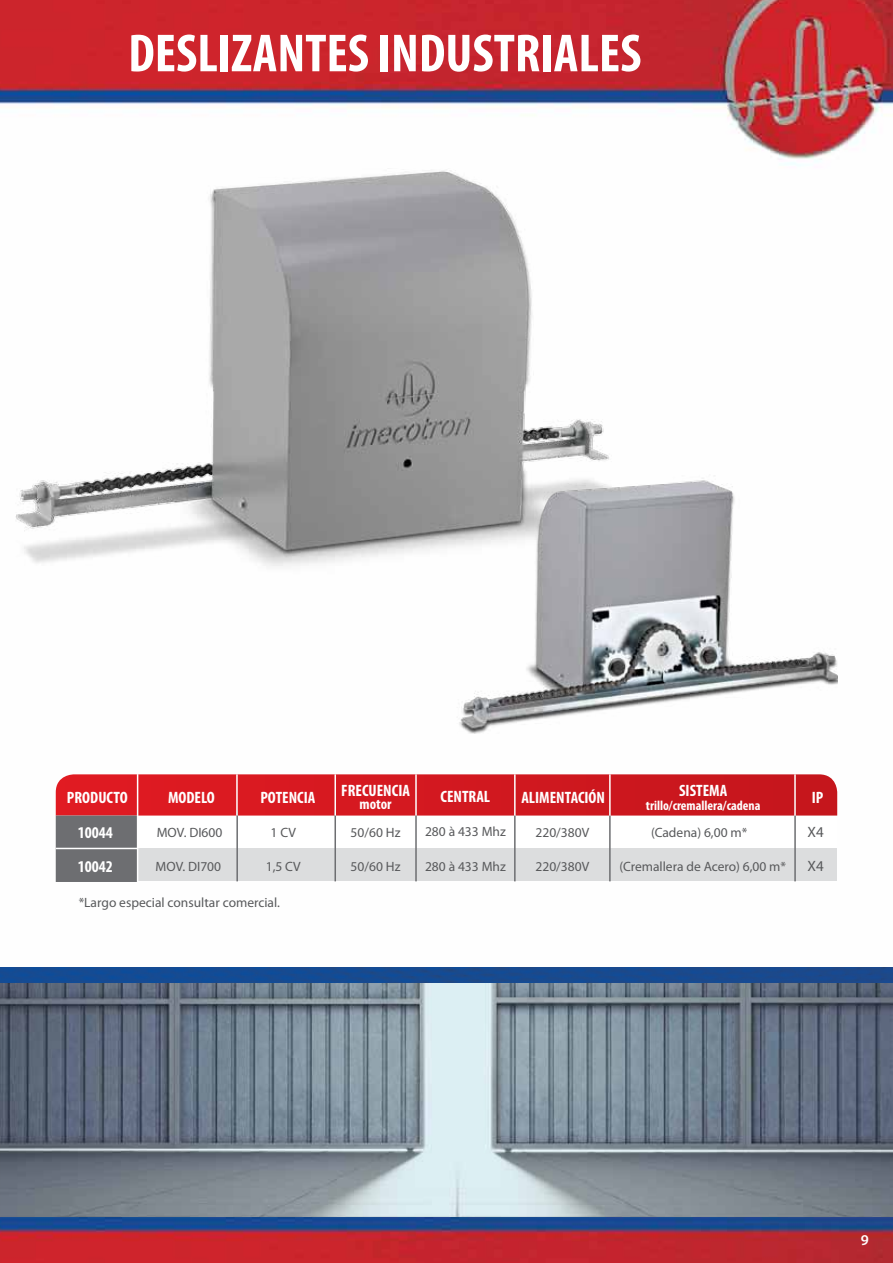
<style>
.page{position:relative;width:893px;height:1263px;background:#fff}
.page>*{position:absolute;margin:0;border:0;box-sizing:border-box;transform-origin:0 0}
.t1{font:700 condensed 54px "Myriad Pro";color:#fff}
.t2{font:700 condensed 16.5px/34px "Myriad Pro";color:#fff}
.t3{font:700 condensed 15px "Myriad Pro";color:#fff}
.t4{font:15px "Myriad Pro";color:#58595b}
.t5{font:600 15px "Myriad Pro";color:#fff}
.t6{font:13.5px "Myriad Pro";color:#58595b}
.t7{font:700 condensed 13.5px "Myriad Pro";color:#fff}
</style>
<div class="page">
<img style="left:0;top:0;width:893px;height:1263px">
<img style="left:0;top:967px;width:893px;height:249px">
<img style="left:0;top:116px;width:706px;height:487px">
<img style="left:422px;top:459px;width:415px;height:288px">
<svg style="left:56px;top:774px;width:781px;height:41px"></svg>
<div style="left:57px;top:816px;width:780px;height:33px;background:#fff"></div>
<div style="left:57px;top:848px;width:780px;height:33px;background:#dcddde"></div>
<div style="left:56px;top:815px;width:82px;height:67px;background:#6d6e71"></div>
<hr style="left:56px;top:848px;width:82px;height:1px;background:#fff">
<hr style="left:334px;top:810px;width:2px;height:71px;background:#6d6e71">
<hr style="left:236px;top:810px;width:2px;height:71px;background:#6d6e71">
<hr style="left:334px;top:774px;width:2px;height:41px;background:#fff">
<hr style="left:236px;top:774px;width:2px;height:41px;background:#fff">
<hr style="left:415px;top:774px;width:2px;height:42px;background:#fff">
<hr style="left:514px;top:774px;width:2px;height:50px;background:#fff">
<hr style="left:609px;top:774px;width:2px;height:50px;background:#fff">
<hr style="left:794px;top:774px;width:2px;height:50px;background:#fff">
<hr style="left:137px;top:774px;width:1px;height:108px;background:#fff">
<hr style="left:415px;top:815px;width:2px;height:66px;background:#6d6e71">
<hr style="left:514px;top:815px;width:2px;height:66px;background:#6d6e71">
<hr style="left:609px;top:815px;width:2px;height:66px;background:#6d6e71">
<hr style="left:794px;top:815px;width:2px;height:66px;background:#6d6e71">
<h1 class="t1" style="left:128px;top:20px;width:515px">DESLIZANTES INDUSTRIALES</h1>
<p class="t2" style="left:67px;top:780px;width:62px">PRODUCTO</p>
<p class="t2" style="left:168px;top:780px;width:48px">MODELO</p>
<p class="t2" style="left:260px;top:780px;width:57px">POTENCIA</p>
<p class="t2" style="left:78px;top:815px;width:37px">10044<br>10042</p>
<p class="t6" style="left:157px;top:824px;width:67px">MOV. DI600</p>
<p class="t6" style="left:156px;top:858px;width:67px">MOV. DI700</p>
<p class="t6" style="left:271px;top:824px;width:27px">1 CV</p>
<p class="t6" style="left:266px;top:858px;width:37px">1,5 CV</p>
<p class="t6" style="left:79px;top:894px;width:203px">*Largo especial consultar comercial.</p>
<p class="t2" style="left:341px;top:773px;width:70px">FRECUENCIA</p>
<p class="t3" style="left:360px;top:795px;width:34px">motor</p>
<p class="t6" style="left:351px;top:824px;width:51px">50/60 Hz</p>
<p class="t6" style="left:351px;top:858px;width:51px">50/60 Hz</p>
<p class="t2" style="left:679px;top:773px;width:50px">SISTEMA</p>
<p class="t7" style="left:646px;top:797px;width:116px">trillo/cremallera/cadena</p>
<p class="t2" style="left:441px;top:779px;width:51px">CENTRAL</p>
<p class="t2" style="left:521px;top:780px;width:85px">ALIMENTACIÓN</p>
<p class="t2" style="left:812px;top:780px;width:13px">IP</p>
<p class="t6" style="left:425px;top:823px;width:82px">280 à 433 Mhz</p>
<p class="t6" style="left:425px;top:858px;width:82px">280 à 433 Mhz</p>
<p class="t6" style="left:535px;top:824px;width:55px">220/380V</p>
<p class="t6" style="left:535px;top:858px;width:55px">220/380V</p>
<p class="t6" style="left:651px;top:824px;width:98px">(Cadena) 6,00 m*</p>
<p class="t6" style="left:619px;top:858px;width:168px">(Cremallera de Acero) 6,00 m*</p>
<p class="t4" style="left:808px;top:823px;width:18px">X4</p>
<p class="t4" style="left:808px;top:857px;width:18px">X4</p>
<p class="t5" style="left:861px;top:1231px;width:10px">9</p>
</div>
